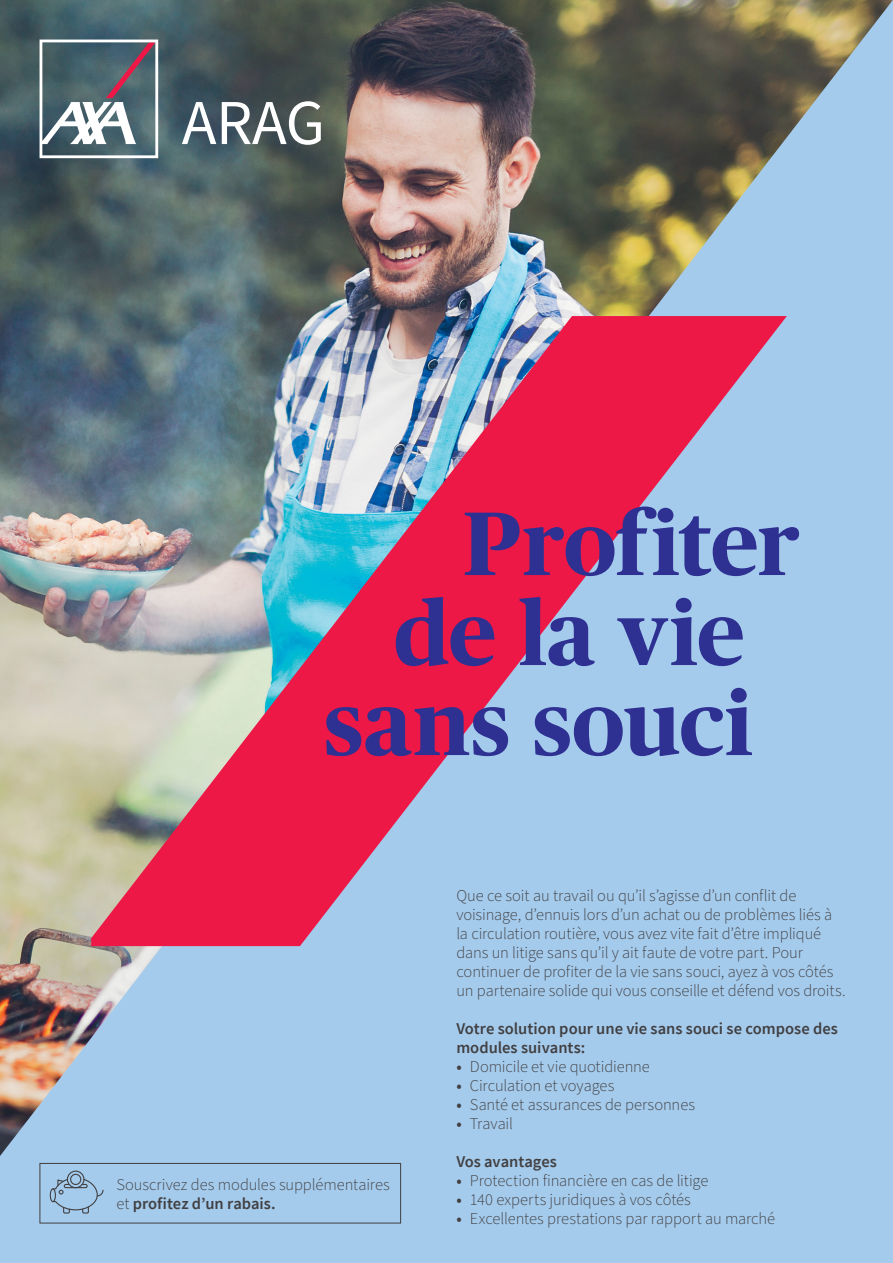
<style>
.page{position:relative;width:893px;height:1263px;background:#fff}
.page>*{position:absolute;margin:0;border:0;box-sizing:border-box;transform-origin:0 0}
.t1{font:700 90px "Publico Headline";color:#2e3092}
.t2{font:300 16.5px/18.9px "Source Sans Pro";letter-spacing:-.005em;color:#414042}
.t3{font:600 16.5px/18.9px "Source Sans Pro";color:#414042}
.s1{font-weight:600}
</style>
<div class="page">
<img style="left:0;top:0;width:893px;height:1263px">
<img style="left:91px;top:316px;width:696px;height:630px">
<svg style="left:40px;top:40px;width:118px;height:118px"></svg>
<svg style="left:182px;top:102px;width:34px;height:42px"></svg>
<svg style="left:222px;top:101px;width:99px;height:44px"></svg>
<div style="left:40px;top:1163px;width:361px;height:60px;border:1px solid #414042"></div>
<div style="left:50px;top:1188px;width:6px;height:14px;border:1px solid #414042;border-radius:50%"></div>
<div style="left:67px;top:1170px;width:17px;height:18px;border:1px solid #414042;border-radius:50%"></div>
<div style="left:70px;top:1174px;width:11px;height:11px;border:1px solid #414042;border-radius:50%"></div>
<svg style="left:52px;top:1178px;width:52px;height:36px;background:#96b6d3"></svg>
<h1 class="t1" style="left:463px;top:479px;width:338px">Profiter</h1>
<h1 class="t1" style="left:394px;top:569px;width:352px">de la vie</h1>
<h1 class="t1" style="left:324px;top:659px;width:430px">sans souci</h1>
<p class="t2" style="left:116px;top:1175px;width:275px">Souscrivez des modules supplémentaires et <span class="s1">profitez d’un rabais.</span></p>
<p class="t2" style="left:456px;top:886px;width:391px">Que ce soit au travail ou qu’il s’agisse d’un conflit de voisinage, d’ennuis lors d’un achat ou de problèmes liés à la circulation routière, vous avez vite fait d’être impliqué dans un litige sans qu’il y ait faute de votre part. Pour continuer de profiter de la vie sans souci, ayez à vos côtés un partenaire solide qui vous conseille et défend vos droits.</p>
<p class="t3" style="left:456px;top:1019px;width:383px">Votre solution pour une vie sans souci se compose des modules suivants:</p>
<p class="t2" style="left:456px;top:1057px;width:195px"><span class="s1">•</span> Domicile et vie quotidienne</p>
<p class="t2" style="left:456px;top:1076px;width:160px"><span class="s1">•</span> Circulation et voyages</p>
<p class="t2" style="left:456px;top:1095px;width:240px"><span class="s1">•</span> Santé et assurances de personnes</p>
<p class="t2" style="left:456px;top:1114px;width:58px"><span class="s1">•</span> Travail</p>
<p class="t3" style="left:456px;top:1151px;width:102px">Vos avantages</p>
<p class="t2" style="left:456px;top:1171px;width:254px"><span class="s1">•</span> Protection financière en cas de litige</p>
<p class="t2" style="left:456px;top:1190px;width:236px"><span class="s1">•</span> 140 experts juridiques à vos côtés</p>
<p class="t2" style="left:456px;top:1209px;width:320px"><span class="s1">•</span> Excellentes prestations par rapport au marché</p>
</div>
